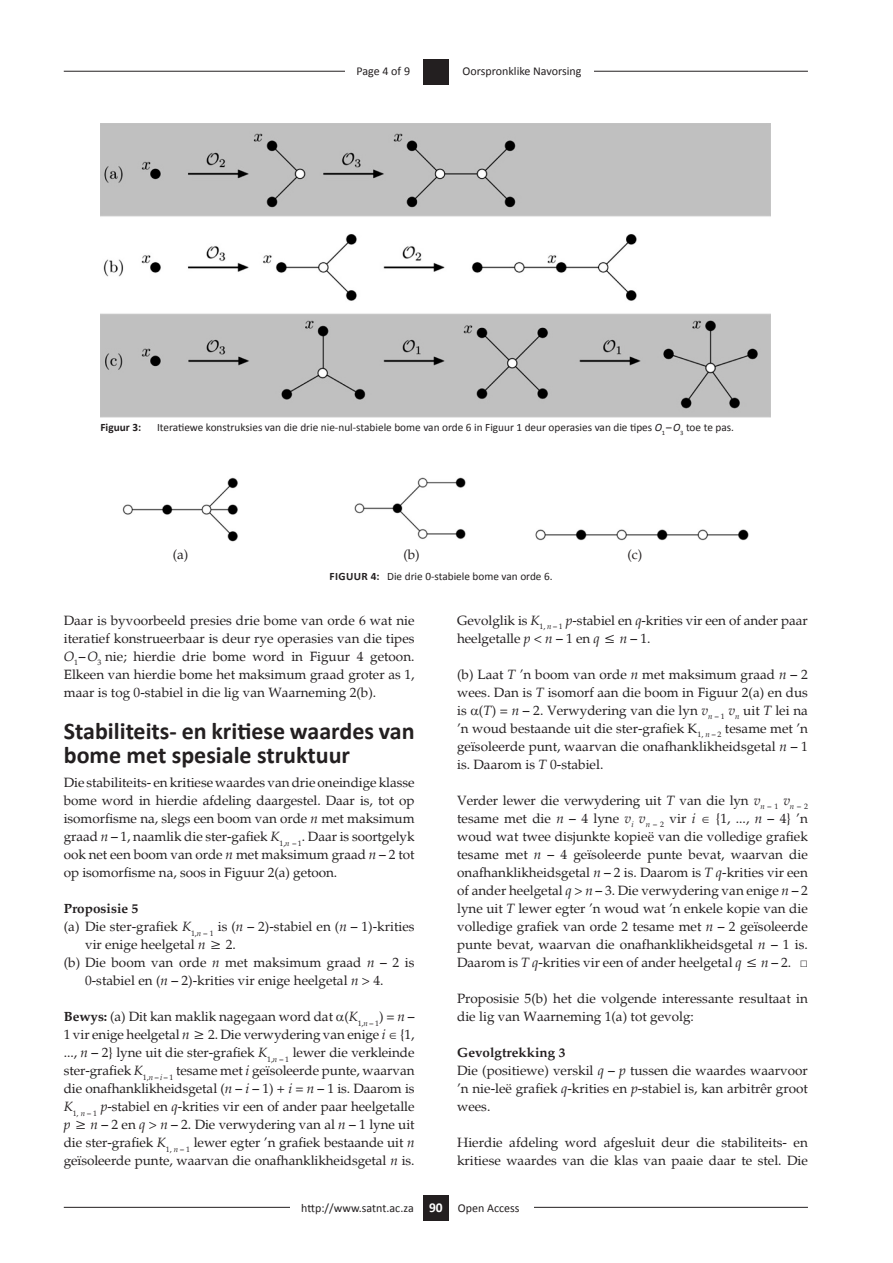
<style>
.page{position:relative;width:893px;height:1263px;background:#fff}
.page>*{position:absolute;margin:0;border:0;box-sizing:border-box;transform-origin:0 0}
.t1{font:700 24px/24px "Calibri";color:#231f20}
.t2{font:13.5px/18px "Palatino";color:#231f20;text-align:justify}
.t3{font:700 13.5px "Palatino";color:#231f20}
.t4{font:12px "Calibri";color:#231f20}
.t5{font:11.25px "Calibri";color:#231f20}
.t6{font:700 11.25px "Calibri";color:#231f20}
.s1{font-style:italic}
.s2{font-weight:700}
.s3{font-family:"Calibri"}
.s4{font-weight:700;font-size:13.5px;color:#fff}
</style>
<div class="page">
<hr style="left:64px;top:1207px;width:744px;height:1px;background:#231f20">
<div style="left:290px;top:1195px;width:244px;height:30px;background:#fff"></div>
<div style="left:423px;top:1195px;width:26px;height:25px;background:#231f20"></div>
<hr style="left:64px;top:71px;width:744px;height:1px;background:#231f20">
<div style="left:346px;top:59px;width:248px;height:28px;background:#fff"></div>
<div style="left:423px;top:59px;width:26px;height:25px;background:#231f20"></div>
<img style="left:101px;top:123px;width:670px;height:294px">
<img style="left:122px;top:477px;width:627px;height:65px">
<p class="t4" style="left:357px;top:63px;width:55px">Page 4 of 9</p>
<p class="t4" style="left:463px;top:63px;width:120px">Oorspronklike Navorsing</p>
<p class="t6" style="left:100px;top:420px;width:42px">Figuur 3:</p>
<p class="t5" style="left:157px;top:420px;width:578px">Iteratiewe konstruksies van die drie nie-nul-stabiele bome van orde 6 in Figuur 1 deur operasies van die tipes <span class="s1">O</span><sub>1</sub> – <span class="s1">O</span><sub>3</sub> toe te pas.</p>
<p class="t2" style="left:173px;top:546px;width:17px">(a)</p>
<p class="t2" style="left:403px;top:546px;width:18px">(b)</p>
<p class="t2" style="left:628px;top:546px;width:16px">(c)</p>
<p class="t5" style="left:329px;top:569px;width:225px"><span class="s2">Figuur 4:</span> Die drie 0-stabiele bome van orde 6.</p>
<p class="t2" style="left:64px;top:611px;width:352px">Daar is byvoorbeeld presies drie bome van orde 6 wat nie iteratief konstrueerbaar is deur rye operasies van die tipes <span class="s1">O</span><sub>1</sub> –<span class="s1">O</span><sub>3</sub> nie; hierdie drie bome word in Figuur 4 getoon.<br>Elkeen van hierdie bome het maksimum graad groter as 1, maar is tog 0-stabiel in die lig van Waarneming 2(b).</p>
<h1 class="t1" style="left:64px;top:719px;width:352px">Stabiliteits- en kritiese waardes van bome met spesiale struktuur</h1>
<p class="t2" style="left:64px;top:774px;width:352px">Die stabiliteits- en kritiese waardes van drie oneindige klasse bome word in hierdie afdeling daargestel. Daar is, tot op isomorfisme na, slegs een boom van orde <span class="s1">n</span> met maksimum graad <span class="s1">n</span> – 1, naamlik die ster-gafiek <span class="s1">K</span><sub>1,</sub><sub>n</sub> <sub>–</sub> <sub>1</sub>. Daar is soortgelyk ook net een boom van orde <span class="s1">n</span> met maksimum graad <span class="s1">n</span> – 2 tot op isomorfisme na, soos in Figuur 2(a) getoon.</p>
<p class="t3" style="left:64px;top:901px;width:76px">Proposisie 5</p>
<p class="t2" style="left:64px;top:918px;width:352px">(a) Die ster-grafiek <span class="s1">K</span><sub>1,</sub><sub>n</sub> <sub>–</sub> <sub>1</sub> is (<span class="s1">n</span> – 2)-stabiel en (<span class="s1">n</span> – 1)-krities</p>
<p class="t2" style="left:85px;top:936px;width:152px">vir enige heelgetal <span class="s1">n</span> ≥ 2.</p>
<p class="t2" style="left:64px;top:954px;width:352px">(b) Die boom van orde <span class="s1">n</span> met maksimum graad <span class="s1">n</span> – 2 is</p>
<p class="t2" style="left:85px;top:972px;width:300px">0-stabiel en (<span class="s1">n</span> – 2)-krities vir enige heelgetal <span class="s1">n</span> &gt; 4.</p>
<p class="t2" style="left:64px;top:1008px;width:352px"><span class="s2">Bewys:</span> (a) Dit kan maklik nagegaan word dat (<span class="s1">K</span><sub>1,</sub><sub>n</sub> <sub>–</sub> <sub>1</sub>) = <span class="s1">n</span> – 1 vir enige heelgetal <span class="s1">n</span> ≥ 2. Die verwydering van enige <span class="s1">i</span> ∈ {1, ..., <span class="s1">n</span> – 2} lyne uit die ster-grafiek <span class="s1">K</span><sub>1,</sub><sub>n</sub> <sub>–</sub> <sub>1</sub> lewer die verkleinde ster-grafiek <span class="s1">K</span><sub>1,</sub><sub>n</sub> <sub>–</sub> <sub>i</sub> <sub>–</sub> <sub>1</sub> tesame met <span class="s1">i</span> geïsoleerde punte, waarvan die onafhanklikheidsgetal (<span class="s1">n</span> – <span class="s1">i</span> – 1) + <span class="s1">i</span> = <span class="s1">n</span> – 1 is. Daarom is <span class="s1">K</span><sub>1,</sub> <sub>n</sub> <sub>–</sub> <sub>1</sub> <span class="s1">p</span>-stabiel en <span class="s1">q</span>-krities vir een of ander paar heelgetalle <span class="s1">p</span> ≥ <span class="s1">n</span> – 2 en <span class="s1">q</span> &gt; <span class="s1">n</span> – 2. Die verwydering van al <span class="s1">n</span> – 1 lyne uit die ster-grafiek <span class="s1">K</span><sub>1,</sub> <sub>n</sub> <sub>–</sub> <sub>1</sub> lewer egter ’n grafiek bestaande uit <span class="s1">n </span>geïsoleerde punte, waarvan die onafhanklikheidsgetal <span class="s1">n</span> is.</p>
<p class="t2" style="left:457px;top:611px;width:352px">Gevolglik is <span class="s1">K</span><sub>1,</sub> <sub>n</sub> <sub>–</sub> <sub>1</sub> <span class="s1">p</span>-stabiel en <span class="s1">q</span>-krities vir een of ander paar heelgetalle <span class="s1">p</span> &lt; <span class="s1">n</span> – 1 en <span class="s1">q</span> ≤ <span class="s1">n</span> – 1.</p>
<p class="t2" style="left:457px;top:665px;width:352px">(b) Laat <span class="s1">T</span> ’n boom van orde <span class="s1">n</span> met maksimum graad <span class="s1">n</span> – 2 wees. Dan is <span class="s1">T</span> isomorf aan die boom in Figuur 2(a) en dus is (<span class="s1">T</span>) = <span class="s1">n</span> – 2. Verwydering van die lyn <span class="s1">v</span><sub>n</sub> <sub>–</sub> <sub>1</sub> <span class="s1">v</span><sub>n</sub> uit <span class="s1">T</span> lei na ’n woud bestaande uit die ster-grafiek K<sub>1,</sub> <sub>n</sub> <sub>–</sub> <sub>2</sub> tesame met ’n geïsoleerde punt, waarvan die onafhanklikheidsgetal <span class="s1">n</span> – 1 is. Daarom is <span class="s1">T</span> 0-stabiel.</p>
<p class="t2" style="left:457px;top:791px;width:352px">Verder lewer die verwydering uit <span class="s1">T</span> van die lyn <span class="s1">v</span><sub>n</sub> <sub>–</sub> <sub>1</sub> <span class="s1">v</span><sub>n</sub> <sub>–</sub> <sub>2 </sub>tesame met die <span class="s1">n</span> – 4 lyne <span class="s1">v</span><sub>i</sub> <span class="s1">v</span><sub>n</sub> <sub>–</sub> <sub>2</sub> vir <span class="s1">i</span> ∈ {1, ..., <span class="s1">n</span> – 4} ’n woud wat twee disjunkte kopieë van die volledige grafiek tesame met <span class="s1">n</span> – 4 geïsoleerde punte bevat, waarvan die onafhanklikheidsgetal <span class="s1">n</span> – 2 is. Daarom is <span class="s1">T q</span>-krities vir een of ander heelgetal <span class="s1">q</span> &gt; <span class="s1">n</span> – 3. Die verwydering van enige <span class="s1">n</span> – 2 lyne uit <span class="s1">T</span> lewer egter ’n woud wat ’n enkele kopie van die volledige grafiek van orde 2 tesame met <span class="s1">n</span> – 2 geïsoleerde punte bevat, waarvan die onafhanklikheidsgetal <span class="s1">n</span> – 1 is.<br>Daarom is <span class="s1">T q</span>-krities vir een of ander heelgetal <span class="s1">q</span> ≤ <span class="s1">n</span> – 2. <span class="s3">□</span></p>
<p class="t2" style="left:457px;top:989px;width:352px">Proposisie 5(b) het die volgende interessante resultaat in die lig van Waarneming 1(a) tot gevolg:</p>
<p class="t2" style="left:457px;top:1043px;width:352px;text-align:left"><span class="s2">Gevolgtrekking 3<br></span>Die (positiewe) verskil <span class="s1">q</span> – <span class="s1">p</span> tussen die waardes waarvoor ’n nie-leë grafiek <span class="s1">q</span>-krities en <span class="s1">p</span>-stabiel is, kan arbitrêr groot wees.</p>
<p class="t2" style="left:457px;top:1133px;width:352px">Hierdie afdeling word afgesluit deur die stabiliteits- en kritiese waardes van die klas van paaie daar te stel. Die</p>
<p class="t4" style="left:301px;top:1200px;width:143px">http://www.satnt.ac.za <span class="s4">90</span></p>
<p class="t4" style="left:458px;top:1200px;width:63px">Open Access</p>
</div>
